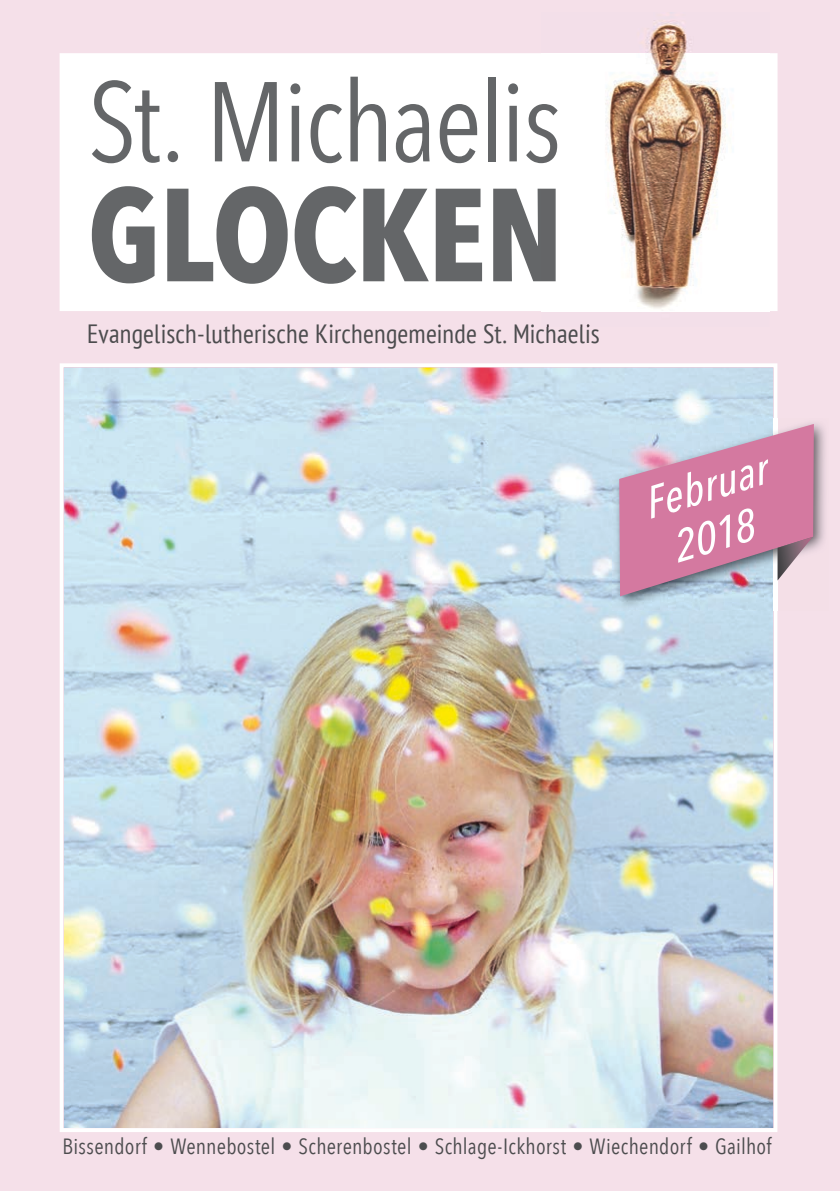
<style>
.page{position:relative;width:840px;height:1191px;background:#fff}
.page>*{position:absolute;margin:0;border:0;box-sizing:border-box;transform-origin:0 0}
.t1{font:700 130.8px "Avenir Next Condensed";letter-spacing:-.015em;color:#646668}
.t2{font:112px "Avenir Next Condensed";letter-spacing:-.02em;color:#646668}
.t3{font:italic 500 44px/50px "Avenir Next Condensed";color:#fff;text-align:center}
.t4{font:condensed 26.4px "PT Sans";letter-spacing:.01em;color:#4c4c4e}
.t5{font:22px "Avenir Next Condensed";letter-spacing:.01em;color:#4c4c4e}
</style>
<div class="page">
<div style="left:0;top:0;width:839px;height:1191px;background:#f5e0e9"></div>
<img style="left:60px;top:363px;width:717px;height:769px">
<svg style="left:60px;top:53px;width:717px;height:258px"></svg>
<img style="left:541px;top:12px;width:227px;height:315px">
<img style="left:541px;top:77px;width:16px;height:86px">
<img style="left:541px;top:186px;width:14px;height:98px">
<img style="left:541px;top:324px;width:57px;height:3px">
<img style="left:612px;top:418px;width:216px;height:192px">
<svg style="left:619px;top:424px;width:194px;height:172px;background:#cc92b1"></svg>
<h2 class="t2" style="left:88px;top:49px;width:475px">St. Michaelis</h2>
<h1 class="t1" style="left:87px;top:150px;width:477px">GLOCKEN</h1>
<p class="t4" style="left:87px;top:319px;width:514px">Evangelisch-lutherische Kirchengemeinde St. Michaelis</p>
<h3 class="t3" style="left:637px;top:482px;width:127px;rotate:-17deg">Februar<br>2018</h3>
<p class="t5" style="left:62px;top:1132px;width:710px">Bissendorf • Wennebostel • Scherenbostel • Schlage-Ickhorst • Wiechendorf • Gailhof</p>
</div>
